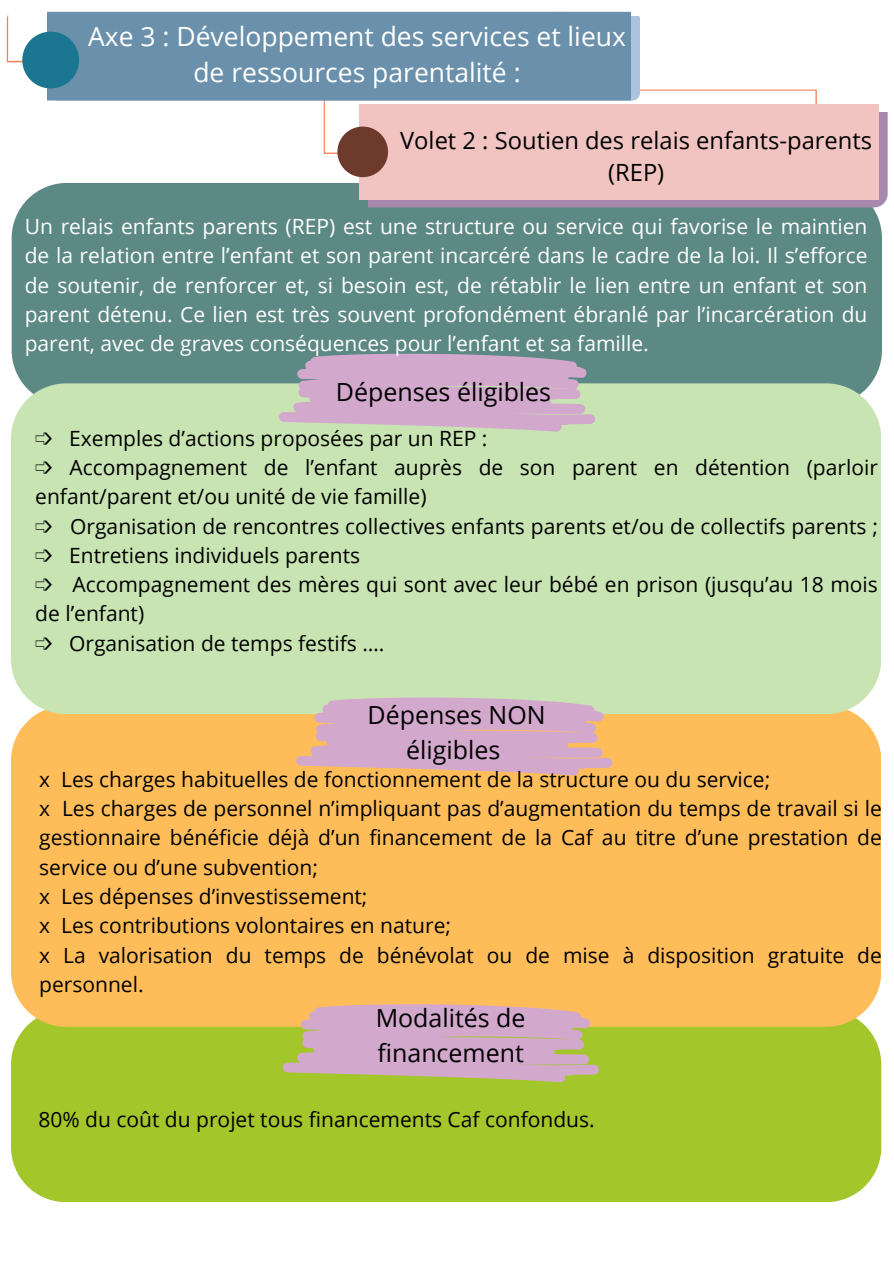
<style>
.page{position:relative;width:894px;height:1264px;background:#fff}
.page>*{position:absolute;margin:0;border:0;box-sizing:border-box;transform-origin:0 0}
.t1{font:26.4px/36px "Open Sans";color:#fff;text-align:center}
.t2{font:24.9px/34.8px "Open Sans";color:#000;text-align:center}
.t3{font:23.7px/32.2px "Open Sans";color:#000;text-align:center}
.t4{font:21px/29.2px "Open Sans";color:#000}
.t5{font:21px/29.2px "Open Sans";color:#fff;text-align:justify}
.s1{font-family:"Free Serif"}
</style>
<div class="page">
<div style="left:12px;top:183px;width:869px;height:200px;background:#5c8984"></div>
<svg style="left:367px;top:112px;width:520px;height:95px;background:#ad8fae"></svg>
<div style="left:359px;top:104px;width:520px;height:95px;background:#f1c4c2"></div>
<svg style="left:337px;top:127px;width:51px;height:50px;background:#8a5e52"></svg>
<div style="left:47px;top:12px;width:583px;height:88px;background:#6a90ac"></div>
<svg style="left:7px;top:12px;width:553px;height:76px;background:#6c93ae"></svg>
<div style="left:11px;top:1026px;width:870px;height:176px;background:#a3c62a"></div>
<div style="left:11px;top:714px;width:869px;height:312px;background:#ffbd59"></div>
<div style="left:11px;top:383px;width:869px;height:331px;background:#c8e4b2"></div>
<svg style="left:279px;top:354px;width:316px;height:78px;background:#c9adc4"></svg>
<svg style="left:296px;top:697px;width:316px;height:78px;background:#d8aeba"></svg>
<svg style="left:282px;top:1004px;width:317px;height:78px;background:#cfadaf"></svg>
<p class="t1" style="left:88px;top:18px;width:539px">Axe 3 : Développement des services et lieux de ressources parentalité :</p>
<h1 class="t3" style="left:400px;top:124px;width:473px">Volet 2 : Soutien des relais enfants-parents (REP)</h1>
<p class="t5" style="left:25px;top:211px;width:844px">Un relais enfants parents (REP) est une structure ou service qui favorise le maintien de la relation entre l’enfant et son parent incarcéré dans le cadre de la loi. Il s’efforce de soutenir, de renforcer et, si besoin est, de rétablir le lien entre un enfant et son parent détenu. Ce lien est très souvent profondément ébranlé par l’incarcération du parent, avec de graves conséquences pour l’enfant et sa famille.</p>
<h1 class="t2" style="left:336px;top:373px;width:217px">Dépenses éligibles</h1>
<p class="t4" style="left:35px;top:423px;width:453px"><span class="s1">➩</span> Exemples d’actions proposées par un REP :</p>
<h2 class="t4" style="left:35px;top:452px;width:844px"><span class="s1">➩</span> Accompagnement de l’enfant auprès de son parent en détention (parloir enfant/parent et/ou unité de vie famille)</h2>
<p class="t4" style="left:35px;top:511px;width:844px"><span class="s1">➩</span> Organisation de rencontres collectives enfants parents et/ou de collectifs parents ; <span class="s1">➩</span> Entretiens individuels parents</p>
<p class="t4" style="left:35px;top:569px;width:844px"><span class="s1">➩</span> Accompagnement des mères qui sont avec leur bébé en prison (jusqu’au 18 mois de l’enfant)</p>
<h1 class="t4" style="left:35px;top:628px;width:350px"><span class="s1">➩</span> Organisation de temps festifs ….</h1>
<p class="t2" style="left:367px;top:697px;width:180px">Dépenses NON éligibles</p>
<p class="t4" style="left:39px;top:764px;width:732px">x Les charges habituelles de fonctionnement de la structure ou du service;</p>
<p class="t4" style="left:39px;top:793px;width:844px;text-align:justify">x Les charges de personnel n’impliquant pas d’augmentation du temps de travail si le gestionnaire bénéficie déjà d’un financement de la Caf au titre d’une prestation de service ou d’une subvention;</p>
<p class="t4" style="left:39px;top:881px;width:330px">x Les dépenses d’investissement;</p>
<p class="t4" style="left:39px;top:910px;width:413px">x Les contributions volontaires en nature;</p>
<p class="t4" style="left:39px;top:939px;width:844px">x La valorisation du temps de bénévolat ou de mise à disposition gratuite de personnel.</p>
<p class="t2" style="left:375px;top:1000px;width:151px;text-align:left">Modalités de financement</p>
<p class="t4" style="left:39px;top:1104px;width:557px">80% du coût du projet tous financements Caf confondus.</p>
</div>
